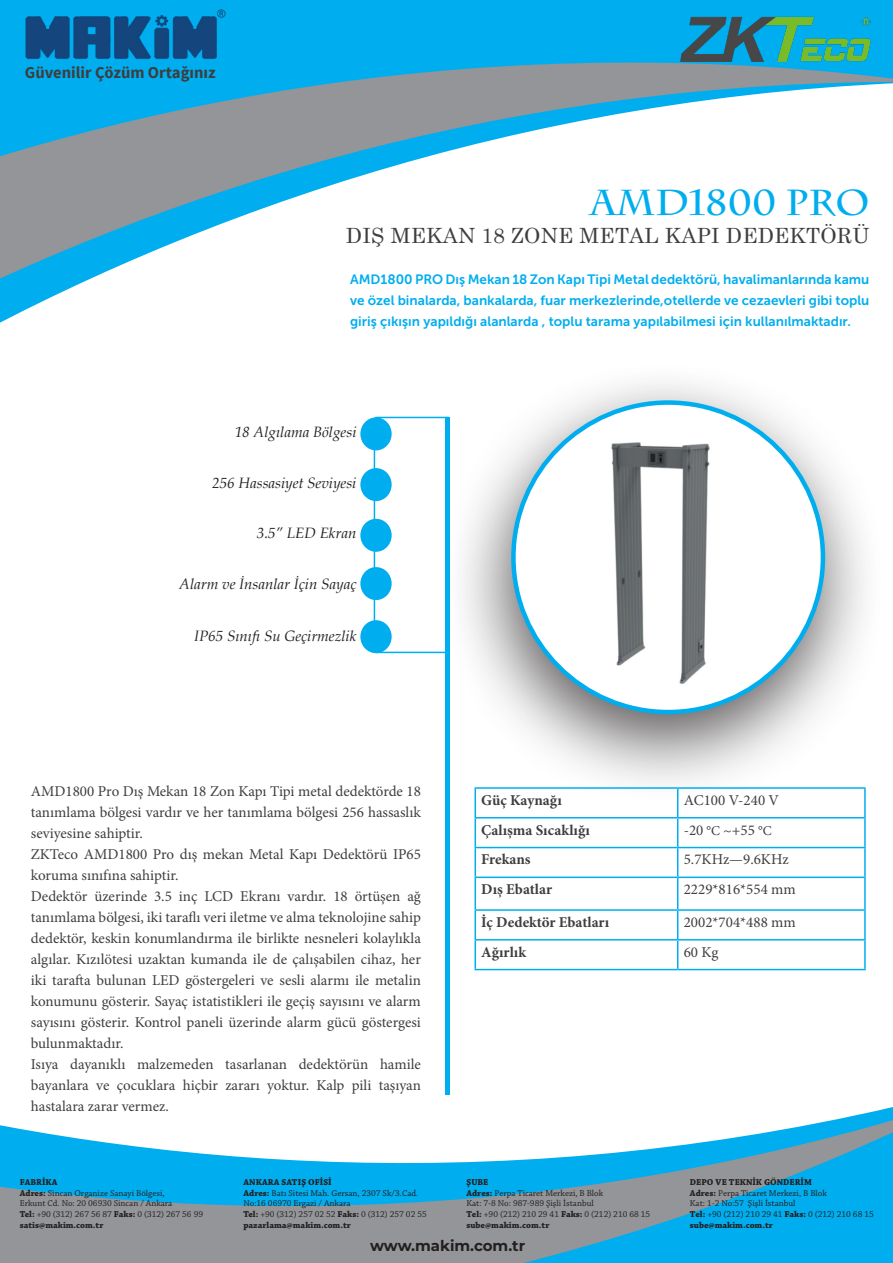
<style>
.page{position:relative;width:893px;height:1263px;background:#fff}
.page>*{position:absolute;margin:0;border:0;box-sizing:border-box;transform-origin:0 0}
.t1{font:700 36px "Charlemagne Std";color:#00aeef}
.t2{font:21px "Century Schoolbook";letter-spacing:.01em;color:#3e3e3f}
.t3{font:700 16.5px "Source Sans Pro";color:#3e3e3f}
.t4{font:15px/21px "Minion Pro";color:#3e3e3f;text-align:justify}
.t5{font:italic 15px "Book Antiqua";color:#231f20}
.t6{font:700 15px "Minion Pro";color:#3e3e3f}
.t7{font:700 15px "Montserrat";color:#231f20}
.t8{font:13.5px/21px "Museo Sans 700";color:#00aeef;text-align:justify}
.t9{font:9px/10.8px "Chaparral Pro";color:#231f20}
.t10{font:700 9px "Chaparral Pro";color:#231f20}
.s1{font-weight:700}
.s2{font-size:13.5px}
</style>
<div class="page">
<svg style="left:0;top:186px;width:329px;height:124px"></svg>
<svg style="left:0;top:0;width:893px;height:186px"></svg>
<div style="left:445px;top:417px;width:5px;height:677px;background:#00aeef"></div>
<div style="left:442px;top:361px;width:444px;height:444px;background:#231f20;opacity:.75"></div>
<svg style="left:513px;top:403px;width:310px;height:309px"></svg>
<img style="left:521px;top:419px;width:289px;height:293px">
<svg style="left:0;top:1094px;width:893px;height:169px"></svg>
<img style="left:23px;top:7px;width:204px;height:55px">
<svg style="left:373px;top:416px;width:77px;height:238px"></svg>
<div style="left:360px;top:468px;width:32px;height:33px;background:#00aeef;border-radius:50%"></div>
<div style="left:360px;top:519px;width:32px;height:33px;background:#00aeef;border-radius:50%"></div>
<div style="left:360px;top:567px;width:32px;height:33px;background:#00aeef;border-radius:50%"></div>
<div style="left:360px;top:417px;width:32px;height:33px;background:#00aeef;border-radius:50%"></div>
<img style="left:669px;top:7px;width:214px;height:66px">
<hr style="left:678px;top:787px;width:188px;height:2px;background:#00aeef">
<hr style="left:864px;top:789px;width:2px;height:28px;background:#00aeef">
<hr style="left:678px;top:817px;width:188px;height:1px;background:#00aeef">
<hr style="left:864px;top:818px;width:2px;height:29px;background:#00aeef">
<hr style="left:678px;top:847px;width:188px;height:1px;background:#00aeef">
<hr style="left:864px;top:848px;width:2px;height:28px;background:#00aeef">
<hr style="left:678px;top:876px;width:188px;height:2px;background:#00aeef">
<hr style="left:864px;top:878px;width:2px;height:31px;background:#00aeef">
<hr style="left:678px;top:909px;width:188px;height:2px;background:#00aeef">
<hr style="left:864px;top:911px;width:2px;height:28px;background:#00aeef">
<hr style="left:678px;top:939px;width:188px;height:1px;background:#00aeef">
<hr style="left:864px;top:940px;width:2px;height:29px;background:#00aeef">
<hr style="left:678px;top:969px;width:188px;height:1px;background:#00aeef">
<hr style="left:474px;top:787px;width:204px;height:2px;background:#00aeef">
<hr style="left:474px;top:789px;width:2px;height:28px;background:#00aeef">
<hr style="left:474px;top:817px;width:204px;height:1px;background:#00aeef">
<hr style="left:474px;top:818px;width:2px;height:29px;background:#00aeef">
<hr style="left:474px;top:847px;width:204px;height:1px;background:#00aeef">
<hr style="left:474px;top:848px;width:2px;height:28px;background:#00aeef">
<svg style="left:677px;top:789px;width:1px;height:87px"></svg>
<hr style="left:474px;top:876px;width:204px;height:2px;background:#00aeef">
<hr style="left:474px;top:878px;width:2px;height:31px;background:#00aeef">
<hr style="left:677px;top:878px;width:1px;height:31px;background:#00aeef">
<hr style="left:474px;top:909px;width:204px;height:2px;background:#00aeef">
<hr style="left:474px;top:911px;width:2px;height:28px;background:#00aeef">
<hr style="left:474px;top:939px;width:204px;height:1px;background:#00aeef">
<hr style="left:474px;top:940px;width:2px;height:29px;background:#00aeef">
<svg style="left:677px;top:911px;width:1px;height:58px"></svg>
<hr style="left:474px;top:969px;width:204px;height:1px;background:#00aeef">
<div style="left:360px;top:620px;width:32px;height:33px;background:#00aeef;border-radius:50%"></div>
<p class="t3" style="left:25px;top:62px;width:192px">Güvenilir Çözüm Ortağınız</p>
<p class="t1" style="left:591px;top:182px;width:280px">AMD1800 PRO</p>
<p class="t2" style="left:346px;top:218px;width:525px">DIŞ MEKAN 18 ZONE METAL KAPI DEDEKTÖRÜ</p>
<p class="t8" style="left:350px;top:269px;width:521px">AMD1800 PRO Dış Mekan 18 Zon Kapı Tipi Metal dedektörü, havalimanlarında kamu ve özel binalarda, bankalarda, fuar merkezlerinde,otellerde ve cezaevleri gibi toplu giriş çıkışın yapıldığı alanlarda , toplu tarama yapılabilmesi için kullanılmaktadır.</p>
<p class="t5" style="left:235px;top:422px;width:123px">18 Algılama Bölgesi</p>
<p class="t5" style="left:212px;top:472px;width:146px">256 Hassasiyet Seviyesi</p>
<p class="t5" style="left:257px;top:522px;width:101px">3.5” LED Ekran</p>
<p class="t5" style="left:179px;top:573px;width:179px">Alarm ve İnsanlar İçin Sayaç</p>
<p class="t5" style="left:194px;top:625px;width:164px">IP65 Sınıfı Su Geçirmezlik</p>
<p class="t4" style="left:31px;top:781px;width:392px">AMD1800 Pro Dış Mekan 18 Zon Kapı Tipi metal dedektörde 18 tanımlama bölgesi vardır ve her tanımlama bölgesi 256 hassaslık seviyesine sahiptir.</p>
<p class="t4" style="left:31px;top:844px;width:392px">ZKTeco AMD1800 Pro dış mekan Metal Kapı Dedektörü IP65 koruma sınıfına sahiptir.</p>
<p class="t4" style="left:31px;top:886px;width:392px">Dedektör üzerinde 3.5 inç LCD Ekranı vardır. 18 örtüşen ağ tanımlama bölgesi, iki taraflı veri iletme ve alma teknolojine sahip dedektör, keskin konumlandırma ile birlikte nesneleri kolaylıkla algılar. Kızılötesi uzaktan kumanda ile de çalışabilen cihaz, her iki tarafta bulunan LED göstergeleri ve sesli alarmı ile metalin konumunu gösterir. Sayaç istatistikleri ile geçiş sayısını ve alarm sayısını gösterir. Kontrol paneli üzerinde alarm gücü göstergesi bulunmaktadır.</p>
<p class="t4" style="left:31px;top:1054px;width:392px">Isıya dayanıklı malzemeden tasarlanan dedektörün hamile bayanlara ve çocuklara hiçbir zararı yoktur. Kalp pili taşıyan hastalara zarar vermez.</p>
<p class="t10" style="left:20px;top:1177px;width:39px">FABRİKA</p>
<p class="t9" style="left:20px;top:1188px;width:146px"><span class="s1">Adres:</span> Sincan Organize Sanayi Bölgesi,</p>
<p class="t9" style="left:20px;top:1198px;width:154px">Erkunt Cd. No: 20 06930 Sincan / Ankara</p>
<p class="t9" style="left:20px;top:1209px;width:185px"><span class="s1">Tel:</span> +90 (312) 267 56 87 <span class="s1">Faks:</span> 0 (312) 267 56 99</p>
<p class="t10" style="left:20px;top:1220px;width:85px">satis@makim.com.tr</p>
<p class="t10" style="left:243px;top:1177px;width:90px">ANKARA SATIŞ OFİSİ</p>
<p class="t9" style="left:243px;top:1188px;width:176px"><span class="s1">Adres:</span> Batı Sitesi Mah. Gersan, 2307 Sk/3.Cad.<br>No:16 06970 Ergazi / Ankara</p>
<p class="t9" style="left:243px;top:1209px;width:185px"><span class="s1">Tel:</span> +90 (312) 257 02 52 <span class="s1">Faks:</span> 0 (312) 257 02 55</p>
<p class="t10" style="left:243px;top:1220px;width:109px">pazarlama@makim.com.tr</p>
<p class="t6" style="left:481px;top:789px;width:82px">Güç Kaynağı</p>
<p class="t4" style="left:684px;top:790px;width:97px">AC100 V-240 V</p>
<p class="t6" style="left:481px;top:819px;width:110px">Çalışma Sıcaklığı</p>
<p class="t4" style="left:684px;top:819px;width:89px">-20 <span class="s2">°C</span> ~+55 <span class="s2">°C</span></p>
<p class="t6" style="left:481px;top:849px;width:51px">Frekans</p>
<p class="t4" style="left:684px;top:849px;width:106px">5.7KHz—9.6KHz</p>
<p class="t6" style="left:481px;top:879px;width:72px">Dış Ebatlar</p>
<p class="t4" style="left:684px;top:879px;width:114px">2229*816*554 mm</p>
<p class="t6" style="left:481px;top:911px;width:129px">İç Dedektör Ebatları</p>
<p class="t4" style="left:684px;top:912px;width:114px">2002*704*488 mm</p>
<p class="t6" style="left:481px;top:941px;width:46px">Ağırlık</p>
<p class="t4" style="left:684px;top:941px;width:36px">60 Kg</p>
<p class="t10" style="left:466px;top:1177px;width:23px">ŞUBE</p>
<p class="t9" style="left:466px;top:1188px;width:138px"><span class="s1">Adres:</span> Perpa Ticaret Merkezi, B Blok<br>Kat: 7-8 No: 987-989 Şişli İstanbul</p>
<p class="t9" style="left:466px;top:1209px;width:185px"><span class="s1">Tel:</span> +90 (212) 210 29 41 <span class="s1">Faks:</span> 0 (212) 210 68 15</p>
<p class="t10" style="left:466px;top:1220px;width:85px">sube@makim.com.tr</p>
<p class="t10" style="left:690px;top:1177px;width:124px">DEPO VE TEKNİK GÖNDERİM</p>
<p class="t9" style="left:690px;top:1188px;width:138px"><span class="s1">Adres:</span> Perpa Ticaret Merkezi, B Blok<br>Kat: 1-2 No:57 Şişli İstanbul</p>
<p class="t9" style="left:690px;top:1209px;width:185px"><span class="s1">Tel:</span> +90 (212) 210 29 41 <span class="s1">Faks:</span> 0 (212) 210 68 15</p>
<p class="t10" style="left:690px;top:1220px;width:85px">sube@makim.com.tr</p>
<p class="t7" style="left:370px;top:1235px;width:157px">www.makim.com.tr</p>
</div>
